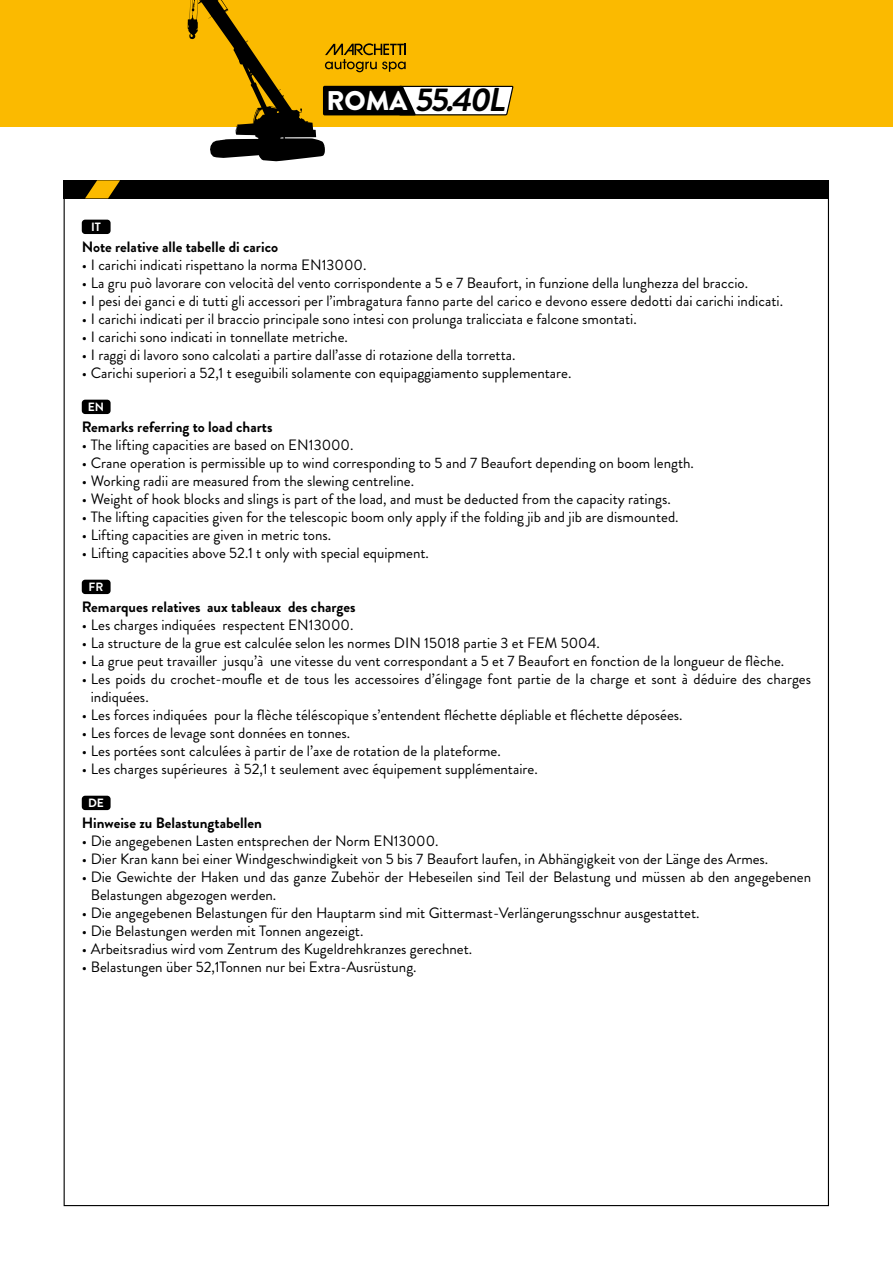
<style>
.page{position:relative;width:893px;height:1263px;background:#fff}
.page>*{position:absolute;margin:0;border:0;box-sizing:border-box;transform-origin:0 0}
.t1{font:italic 700 33px "Brandon Grotesque";color:#000}
.t2{font:15px/18px "Brandon Grotesque";color:#000}
.t3{font:700 15px "Brandon Grotesque";color:#000}
.t4{font:700 12px "Brandon Grotesque";color:#fff}
.s1{font-weight:900;font-style:normal;font-size:27px;color:#fff}
</style>
<div class="page">
<div style="left:0;top:0;width:893px;height:126px;background:#fbba00"></div>
<div style="left:64px;top:180px;width:765px;height:18px;background:#000"></div>
<svg style="left:85px;top:180px;width:35px;height:18px"></svg>
<div style="left:82px;top:220px;width:29px;height:14px;background:#000;border-radius:3px"></div>
<div style="left:82px;top:400px;width:29px;height:14px;background:#000;border-radius:3px"></div>
<div style="left:82px;top:580px;width:29px;height:14px;background:#000;border-radius:3px"></div>
<div style="left:82px;top:796px;width:29px;height:14px;background:#000;border-radius:3px"></div>
<svg style="left:188px;top:0;width:326px;height:161px"></svg>
<h1 class="t1" style="left:326px;top:77px;width:188px"><span class="s1">R O M A</span> 55.40L</h1>
<p class="t4" style="left:91px;top:218px;width:11px">IT</p>
<p class="t3" style="left:82px;top:236px;width:198px">Note relative alle tabelle di carico</p>
<p class="t2" style="left:82px;top:256px;width:286px">• I carichi indicati rispettano la norma EN13000.</p>
<p class="t2" style="left:82px;top:274px;width:668px">• La gru può lavorare con velocità del vento corrispondente a 5 e 7 Beaufort, in funzione della lunghezza del braccio.</p>
<p class="t2" style="left:82px;top:292px;width:703px">• I pesi dei ganci e di tutti gli accessori per l’imbragatura fanno parte del carico e devono essere dedotti dai carichi indicati.</p>
<p class="t2" style="left:82px;top:310px;width:556px">• I carichi indicati per il braccio principale sono intesi con prolunga tralicciata e falcone smontati.</p>
<p class="t2" style="left:82px;top:328px;width:268px">• I carichi sono indicati in tonnellate metriche.</p>
<p class="t2" style="left:82px;top:346px;width:435px">• I raggi di lavoro sono calcolati a partire dall’asse di rotazione della torretta.</p>
<p class="t2" style="left:82px;top:364px;width:491px">• Carichi superiori a 52,1 t eseguibili solamente con equipaggiamento supplementare.</p>
<p class="t4" style="left:88px;top:398px;width:18px">EN</p>
<p class="t3" style="left:82px;top:416px;width:192px">Remarks referring to load charts</p>
<p class="t2" style="left:82px;top:436px;width:273px">• The lifting capacities are based on EN13000.</p>
<p class="t2" style="left:82px;top:454px;width:614px">• Crane operation is permissible up to wind corresponding to 5 and 7 Beaufort depending on boom length.</p>
<p class="t2" style="left:82px;top:472px;width:334px">• Working radii are measured from the slewing centreline.</p>
<p class="t2" style="left:82px;top:490px;width:591px">• Weight of hook blocks and slings is part of the load, and must be deducted from the capacity ratings.</p>
<p class="t2" style="left:82px;top:508px;width:598px">• The lifting capacities given for the telescopic boom only apply if the folding jib and jib are dismounted.</p>
<p class="t2" style="left:82px;top:526px;width:251px">• Lifting capacities are given in metric tons.</p>
<p class="t2" style="left:82px;top:544px;width:349px">• Lifting capacities above 52.1 t only with special equipment.</p>
<p class="t4" style="left:89px;top:578px;width:16px">FR</p>
<p class="t3" style="left:82px;top:596px;width:275px">Remarques relatives aux tableaux des charges</p>
<p class="t2" style="left:82px;top:616px;width:273px">• Les charges indiquées respectent EN13000.</p>
<p class="t2" style="left:82px;top:634px;width:520px">• La structure de la grue est calculée selon les normes DIN 15018 partie 3 et FEM 5004.</p>
<p class="t2" style="left:82px;top:652px;width:704px">• La grue peut travailler jusqu’à une vitesse du vent correspondant a 5 et 7 Beaufort en fonction de la longueur de flèche.</p>
<p class="t2" style="left:91px;top:670px;width:722px;text-indent:-9px">• Les poids du crochet-moufle et de tous les accessoires d’élingage font partie de la charge et sont à déduire des charges indiquées.</p>
<p class="t2" style="left:82px;top:706px;width:602px">• Les forces indiquées pour la flèche téléscopique s’entendent fléchette dépliable et fléchette déposées.</p>
<p class="t2" style="left:82px;top:724px;width:270px">• Les forces de levage sont données en tonnes.</p>
<p class="t2" style="left:82px;top:742px;width:421px">• Les portées sont calculées à partir de l’axe de rotation de la plateforme.</p>
<p class="t2" style="left:82px;top:760px;width:457px">• Les charges supérieures à 52,1 t seulement avec équipement supplémentaire.</p>
<p class="t4" style="left:88px;top:794px;width:17px">DE</p>
<p class="t3" style="left:82px;top:812px;width:182px">Hinweise zu Belastungtabellen</p>
<p class="t2" style="left:82px;top:832px;width:358px">• Die angegebenen Lasten entsprechen der Norm EN13000.</p>
<p class="t2" style="left:82px;top:850px;width:688px">• Dier Kran kann bei einer Windgeschwindigkeit von 5 bis 7 Beaufort laufen, in Abhängigkeit von der Länge des Armes.</p>
<p class="t2" style="left:91px;top:868px;width:722px;text-indent:-9px">• Die Gewichte der Haken und das ganze Zubehör der Hebeseilen sind Teil der Belastung und müssen ab den angegebenen<br>Belastungen abgezogen werden.</p>
<p class="t2" style="left:82px;top:904px;width:619px">• Die angegebenen Belastungen für den Hauptarm sind mit Gittermast-Verlängerungsschnur ausgestattet.</p>
<p class="t2" style="left:82px;top:922px;width:283px">• Die Belastungen werden mit Tonnen angezeigt.</p>
<p class="t2" style="left:82px;top:940px;width:392px">• Arbeitsradius wird vom Zentrum des Kugeldrehkranzes gerechnet.</p>
<p class="t2" style="left:82px;top:958px;width:336px">• Belastungen über 52,1Tonnen nur bei Extra-Ausrüstung.</p>
</div>
